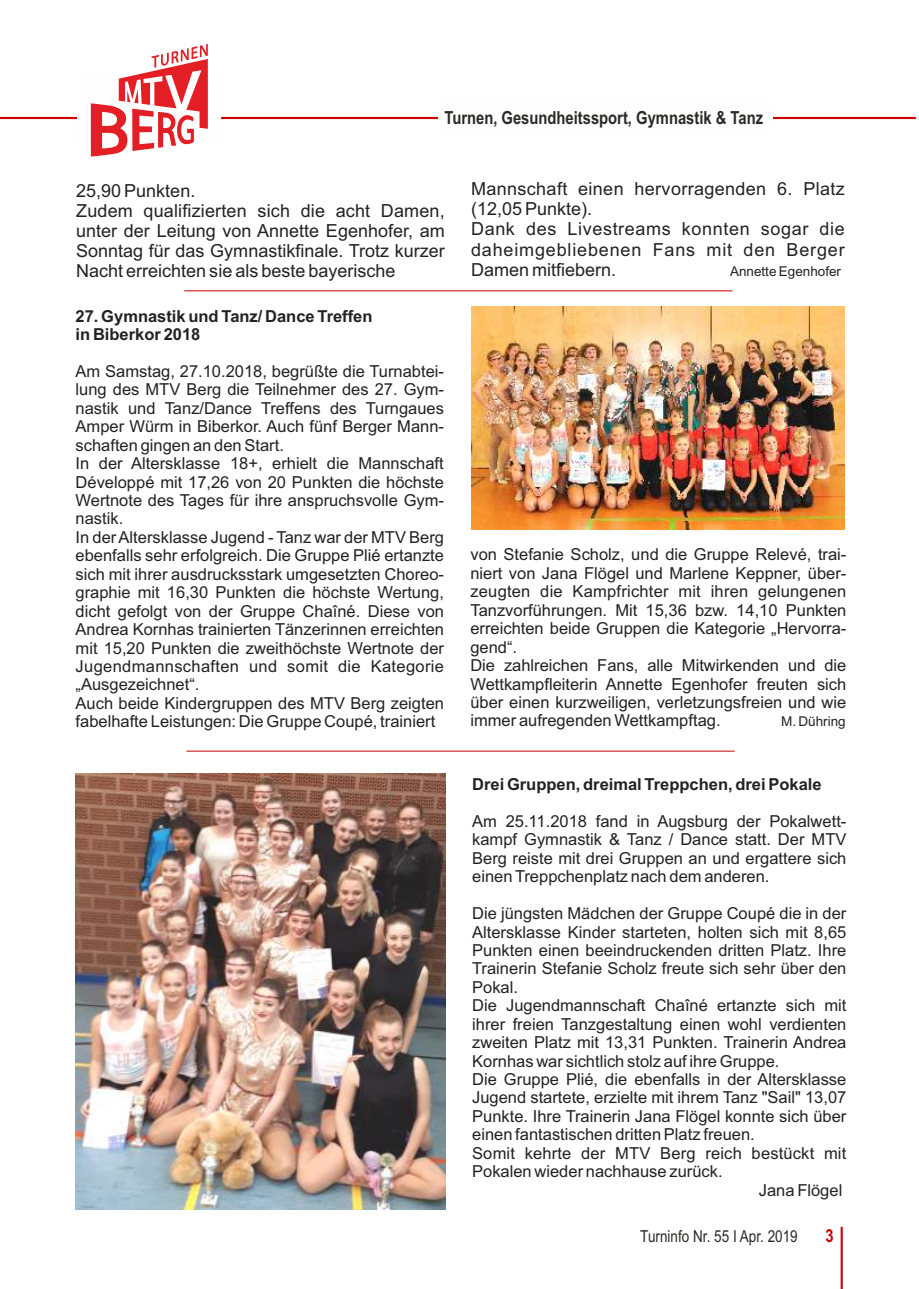
<style>
.page{position:relative;width:919px;height:1289px;background:#fff}
.page>*{position:absolute;margin:0;border:0;box-sizing:border-box;transform-origin:0 0}
.t1{font:18px/20.1px "Arial";color:#222}
.t2{font:18px/20.1px "Arial";letter-spacing:.035em;color:#222}
.t3{font:700 18px "Arial Narrow";color:#2b2a29}
.t4{font:700 18px "Arial Narrow";color:#cc0001}
.t5{font:16.5px/18.5px "Arial";color:#222}
.t6{font:700 16.5px/18.5px "Arial";color:#222}
.t7{font:16.5px "Arial Narrow";color:#2b2a29}
.t8{font:13.5px "Arial";color:#222}
</style>
<div class="page">
<hr style="left:0;top:117px;width:915px;height:2px;background:#cc0001">
<div style="left:438px;top:100px;width:334px;height:31px;background:#fefefe"></div>
<svg style="left:76px;top:44px;width:146px;height:112px"></svg>
<hr style="left:840px;top:1226px;width:2px;height:62px;background:#cc0001">
<img style="left:471px;top:307px;width:373px;height:223px">
<hr style="left:186px;top:750px;width:548px;height:1px;background:#cc0001">
<img style="left:75px;top:773px;width:370px;height:436px">
<hr style="left:184px;top:290px;width:548px;height:1px;background:#cc0001">
<p class="t3" style="left:444px;top:111px;width:320px">Turnen, Gesundheitssport, Gymnastik &amp; Tanz</p>
<p class="t1" style="left:76px;top:182px;width:370px">25,90 Punkten.<br>Zudem qualifizierten sich die acht Damen, unter der Leitung von Annette Egenhofer, am Sonntag für das Gymnastikfinale. Trotz kurzer Nacht erreichten sie als beste bayerische</p>
<p class="t2" style="left:471px;top:180px;width:375px">Mannschaft einen hervorragenden 6. Platz (12,05 Punkte).<br>Dank des Livestreams konnten sogar die daheimgebliebenen Fans mit den Berger<br>Damen mitfiebern.</p>
<p class="t8" style="left:730px;top:266px;width:113px">Annette Egenhofer</p>
<p class="t6" style="left:76px;top:308px;width:298px">27. Gymnastik und Tanz/ Dance Treffen in Biberkor 2018</p>
<p class="t5" style="left:76px;top:363px;width:370px">Am Samstag, 27.10.2018, begrüßte die Turnabtei&shy;lung des MTV Berg die Teilnehmer des 27. Gym&shy;nastik und Tanz/Dance Treffens des Turngaues Amper Würm in Biberkor. Auch fünf Berger Mann&shy;schaften gingen an den Start.<br>In der Altersklasse 18+, erhielt die Mannschaft Développé mit 17,26 von 20 Punkten die höchste Wertnote des Tages für ihre anspruchsvolle Gym&shy;nastik.<br>In der Altersklasse Jugend - Tanz war der MTV Berg ebenfalls sehr erfolgreich. Die Gruppe Plié ertanzte sich mit ihrer ausdrucksstark umgesetzten Choreo&shy;graphie mit 16,30 Punkten die höchste Wertung, dicht gefolgt von der Gruppe Chaîné. Diese von Andrea Kornhas trainierten Tänzerinnen erreichten mit 15,20 Punkten die zweithöchste Wertnote der Jugendmannschaften und somit die Kategorie „Ausgezeichnet“.<br>Auch beide Kindergruppen des MTV Berg zeigten fabelhafte Leistungen: Die Gruppe Coupé, trainiert</p>
<p class="t5" style="left:470px;top:547px;width:377px">von Stefanie Scholz, und die Gruppe Relevé, trai&shy;niert von Jana Flögel und Marlene Keppner, über&shy;zeugten die Kampfrichter mit ihren gelungenen Tanzvorführungen. Mit 15,36 bzw. 14,10 Punkten erreichten beide Gruppen die Kategorie „Hervorra&shy;gend“.<br>Die zahlreichen Fans, alle Mitwirkenden und die Wettkampfleiterin Annette Egenhofer freuten sich über einen kurzweiligen, verletzungsfreien und wie immer aufregenden Wettkampftag.</p>
<p class="t8" style="left:781px;top:716px;width:66px">M. Dühring</p>
<p class="t6" style="left:472px;top:776px;width:351px">Drei Gruppen, dreimal Treppchen, drei Pokale</p>
<p class="t5" style="left:472px;top:813px;width:376px;text-align:justify">Am 25.11.2018 fand in Augsburg der Pokalwett&shy;kampf Gymnastik &amp; Tanz / Dance statt. Der MTV Berg reiste mit drei Gruppen an und ergattere sich einen Treppchenplatz nach dem anderen.</p>
<p class="t5" style="left:472px;top:905px;width:376px">Die jüngsten Mädchen der Gruppe Coupé die in der</p>
<p class="t5" style="left:472px;top:924px;width:376px">Altersklasse Kinder starteten, holten sich mit 8,65</p>
<p class="t5" style="left:472px;top:942px;width:376px">Punkten einen beeindruckenden dritten Platz. Ihre</p>
<p class="t5" style="left:472px;top:960px;width:376px">Trainerin Stefanie Scholz freute sich sehr über den</p>
<p class="t5" style="left:472px;top:979px;width:47px">Pokal.</p>
<p class="t5" style="left:472px;top:997px;width:376px">Die Jugendmannschaft Chaîné ertanzte sich mit</p>
<p class="t5" style="left:472px;top:1016px;width:376px">ihrer freien Tanzgestaltung einen wohl verdienten</p>
<p class="t5" style="left:472px;top:1034px;width:376px">zweiten Platz mit 13,31 Punkten. Trainerin Andrea</p>
<p class="t5" style="left:472px;top:1053px;width:309px">Kornhas war sichtlich stolz auf ihre Gruppe.</p>
<p class="t5" style="left:472px;top:1071px;width:376px">Die Gruppe Plié, die ebenfalls in der Altersklasse</p>
<p class="t5" style="left:472px;top:1089px;width:376px">Jugend startete, erzielte mit ihrem Tanz "Sail" 13,07</p>
<p class="t5" style="left:472px;top:1108px;width:376px">Punkte. Ihre Trainerin Jana Flögel konnte sich über</p>
<p class="t5" style="left:472px;top:1126px;width:284px">einen fantastischen dritten Platz freuen.</p>
<p class="t5" style="left:472px;top:1145px;width:376px">Somit kehrte der MTV Berg reich bestückt mit</p>
<p class="t5" style="left:472px;top:1163px;width:252px">Pokalen wieder nachhause zurück.</p>
<p class="t5" style="left:758px;top:1182px;width:85px">Jana Flögel</p>
<p class="t7" style="left:640px;top:1229px;width:159px">Turninfo Nr. 55 I Apr. 2019</p>
<p class="t4" style="left:825px;top:1228px;width:10px">3</p>
</div>
